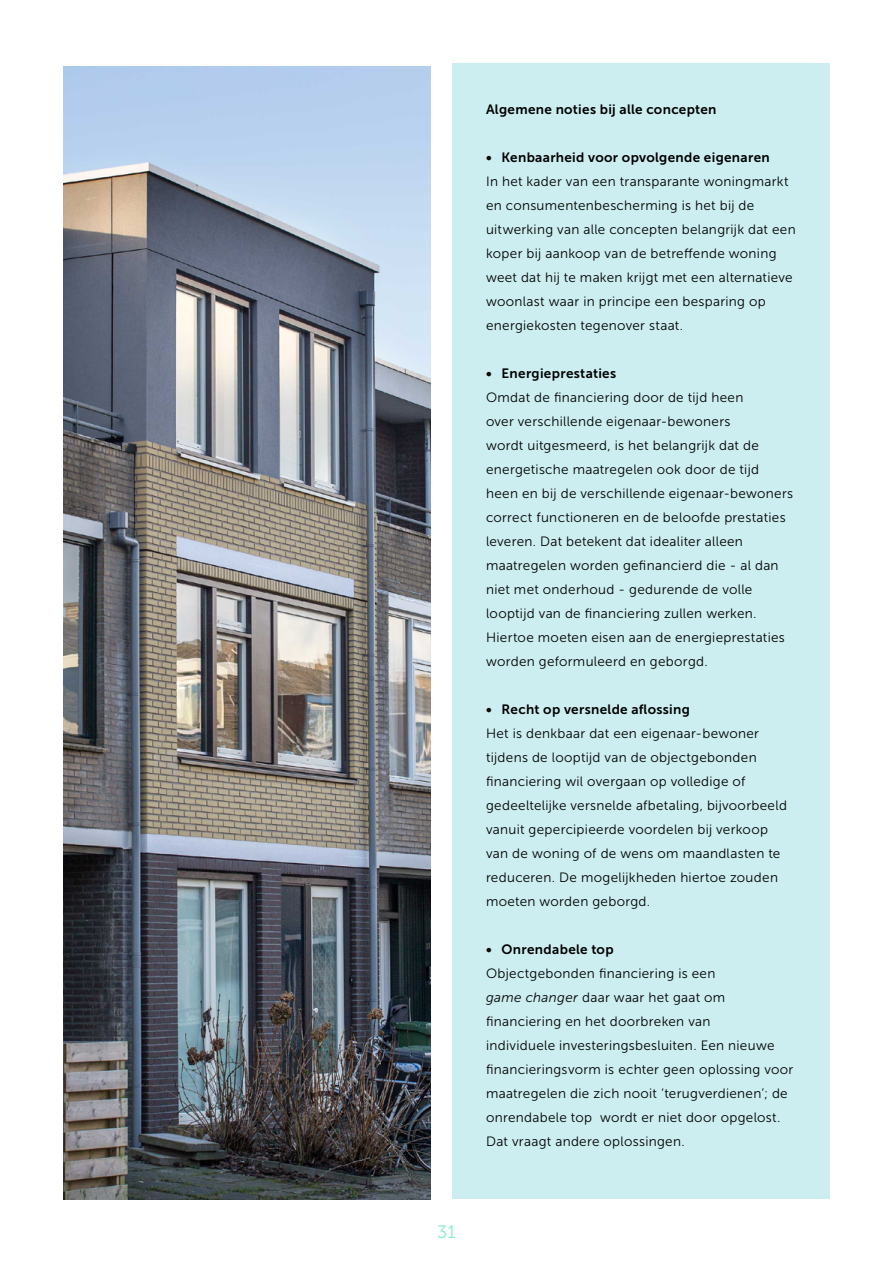
<style>
.page{position:relative;width:893px;height:1263px;background:#fff}
.page>*{position:absolute;margin:0;border:0;box-sizing:border-box;transform-origin:0 0}
.t1{font:18px "Museo Sans 300";color:#83ebd0}
.t2{font:13.5px/24px "Museo Sans 300";letter-spacing:.025em;color:#000}
.t3{font:13.5px "Museo Sans 700";letter-spacing:.025em;color:#000}
.s1{font-style:italic}
</style>
<div class="page">
<div style="left:452px;top:64px;width:377px;height:1135px;background:#cceef0"></div>
<img style="left:64px;top:66px;width:366px;height:1133px">
<h1 class="t1" style="left:437px;top:1222px;width:20px">31</h1>
<p class="t3" style="left:486px;top:102px;width:232px">Algemene noties bij alle concepten</p>
<p class="t3" style="left:486px;top:150px;width:285px">• Kenbaarheid voor opvolgende eigenaren</p>
<p class="t2" style="left:486px;top:169px;width:311px">In het kader van een transparante woningmarkt en consumentenbescherming is het bij de uitwerking van alle concepten belangrijk dat een koper bij aankoop van de betreffende woning weet dat hij te maken krijgt met een alternatieve woonlast waar in principe een besparing op energiekosten tegenover staat.</p>
<p class="t3" style="left:486px;top:366px;width:132px">• Energieprestaties</p>
<p class="t2" style="left:486px;top:385px;width:309px">Omdat de financiering door de tijd heen<br>over verschillende eigenaar-bewoners<br>wordt uitgesmeerd, is het belangrijk dat de energetische maatregelen ook door de tijd heen en bij de verschillende eigenaar-bewoners correct functioneren en de beloofde prestaties leveren. Dat betekent dat idealiter alleen maatregelen worden gefinancierd die - al dan niet met onderhoud - gedurende de volle looptijd van de financiering zullen werken.<br>Hiertoe moeten eisen aan de energieprestaties worden geformuleerd en geborgd.</p>
<p class="t3" style="left:486px;top:702px;width:205px">• Recht op versnelde aflossing</p>
<p class="t2" style="left:486px;top:722px;width:302px">Het is denkbaar dat een eigenaar-bewoner tijdens de looptijd van de objectgebonden financiering wil overgaan op volledige of gedeeltelijke versnelde afbetaling, bijvoorbeeld vanuit gepercipieerde voordelen bij verkoop van de woning of de wens om maandlasten te reduceren. De mogelijkheden hiertoe zouden moeten worden geborgd.</p>
<p class="t3" style="left:486px;top:942px;width:129px">• Onrendabele top</p>
<p class="t2" style="left:486px;top:962px;width:309px">Objectgebonden financiering is een<br><span class="s1">game changer</span> daar waar het gaat om financiering en het doorbreken van<br>individuele investeringsbesluiten. Een nieuwe financieringsvorm is echter geen oplossing voor maatregelen die zich nooit ‘terugverdienen’; de onrendabele top wordt er niet door opgelost.<br>Dat vraagt andere oplossingen.</p>
</div>
